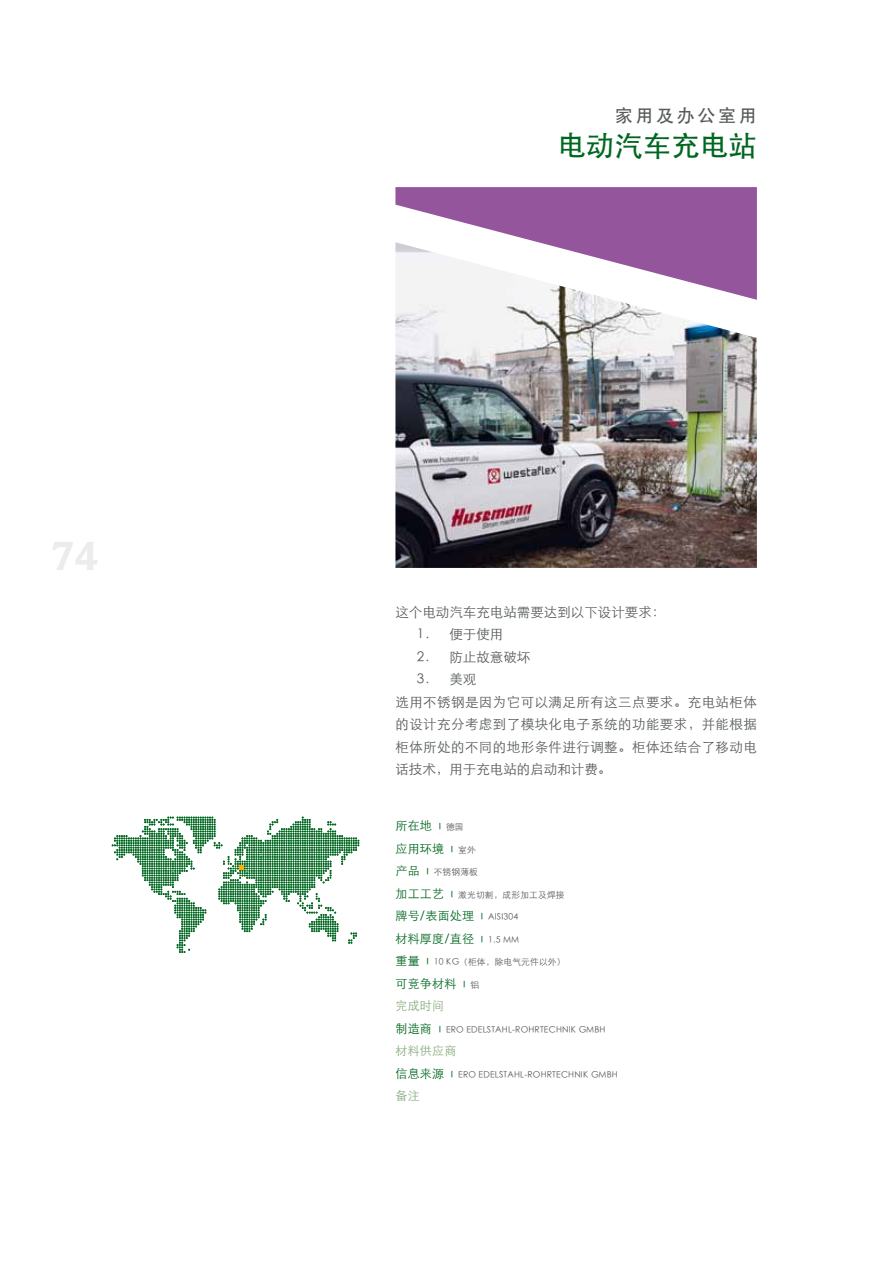
<style>
.page{position:relative;width:893px;height:1263px;background:#fff}
.page>*{position:absolute;margin:0;border:0;box-sizing:border-box;transform-origin:0 0}
.t1{font:28.5px "ST Heiti";color:#006720}
.t2{font:18px "ST Heiti";letter-spacing:.15em;color:#575b5b}
.t3{font:13.5px "ST Xihei";letter-spacing:.03em;color:#575b5b}
.t4{font:13.5px "ST Xihei";color:#575b5b}
.t5{font:12px/22.5px "ST Xihei";letter-spacing:.02em;color:#006720}
.t6{font:12px "ST Xihei";letter-spacing:.02em;color:#87aa7e}
.t7{font:8.7px "ST Xihei";letter-spacing:.02em;color:#575b5b}
.s1{font-family:"ST Heiti"}
.s2{font-size:8.7px;color:#575b5b}
.s3{font-size:12px;color:#006720}
.s4{font-family:"ST Heiti";font-size:12px;color:#006720}
.s5{color:#87aa7e}
</style>
<div class="page">
<img style="left:395px;top:300px;width:362px;height:268px">
<svg style="left:112px;top:817px;width:247px;height:136px"></svg>
<svg style="left:395px;top:187px;width:362px;height:113px"></svg>
<h2 class="t2" style="left:615px;top:106px;width:144px">家用及办公室用</h2>
<h1 class="t1" style="left:557px;top:131px;width:201px">电动汽车充电站</h1>
<h3 class="t4" style="left:395px;top:605px;width:271px">这个电动汽车充电站需要达到以下设计要求：</h3>
<h3 class="t3" style="left:417px;top:627px;width:88px">1． 便于使用</h3>
<h3 class="t3" style="left:417px;top:650px;width:115px">2． 防止故意破坏</h3>
<h3 class="t3" style="left:417px;top:672px;width:61px">3． 美观</h3>
<h3 class="t3" style="left:395px;top:695px;width:363px">选用不锈钢是因为它可以满足所有这三点要求。充电站柜体</h3>
<h3 class="t3" style="left:395px;top:717px;width:363px">的设计充分考虑到了模块化电子系统的功能要求，并能根据</h3>
<h3 class="t3" style="left:395px;top:740px;width:363px">柜体所处的不同的地形条件进行调整。柜体还结合了移动电</h3>
<h3 class="t4" style="left:395px;top:762px;width:217px">话技术，用于充电站的启动和计费。</h3>
<h3 class="t5" style="left:395px;top:815px;width:82px">所在地 <span class="s1">ı</span> <span class="s2">德国</span>应用环境 <span class="s1">ı</span> <span class="s2">室外</span></h3>
<p class="t7" style="left:395px;top:868px;width:84px"><span class="s3">产品</span> <span class="s4">ı</span> 不锈钢薄板</p>
<p class="t7" style="left:395px;top:890px;width:171px"><span class="s3">加工工艺</span> <span class="s4">ı</span> 激光切割，成形加工及焊接</p>
<h3 class="t5" style="left:395px;top:905px;width:124px">牌号/表面处理 <span class="s1">ı</span> <span class="s2">AISI304</span>材料厚度/直径 <span class="s1">ı</span> <span class="s2">1.5 MM</span></h3>
<p class="t7" style="left:395px;top:958px;width:172px"><span class="s3">重量</span> <span class="s4">ı</span> 10 KG（柜体，除电气元件以外）</p>
<h3 class="t5" style="left:395px;top:972px;width:85px">可竞争材料 <span class="s1">ı</span> <span class="s2">铝</span><span class="s5">完成时间</span></h3>
<p class="t7" style="left:395px;top:1025px;width:93px"><span class="s3">制造商</span> <span class="s4">ı</span> ERO EDELSTA</p>
<p class="t7" style="left:502px;top:1025px;width:84px">HL-ROHRTECHNIK GMBH</p>
<h3 class="t6" style="left:395px;top:1045px;width:62px">材料供应商</h3>
<p class="t7" style="left:395px;top:1070px;width:105px"><span class="s3">信息来源</span> <span class="s4">ı</span> ERO EDELSTA</p>
<p class="t7" style="left:514px;top:1070px;width:84px">HL-ROHRTECHNIK GMBH</p>
<h3 class="t6" style="left:395px;top:1090px;width:26px">备注</h3>
</div>
